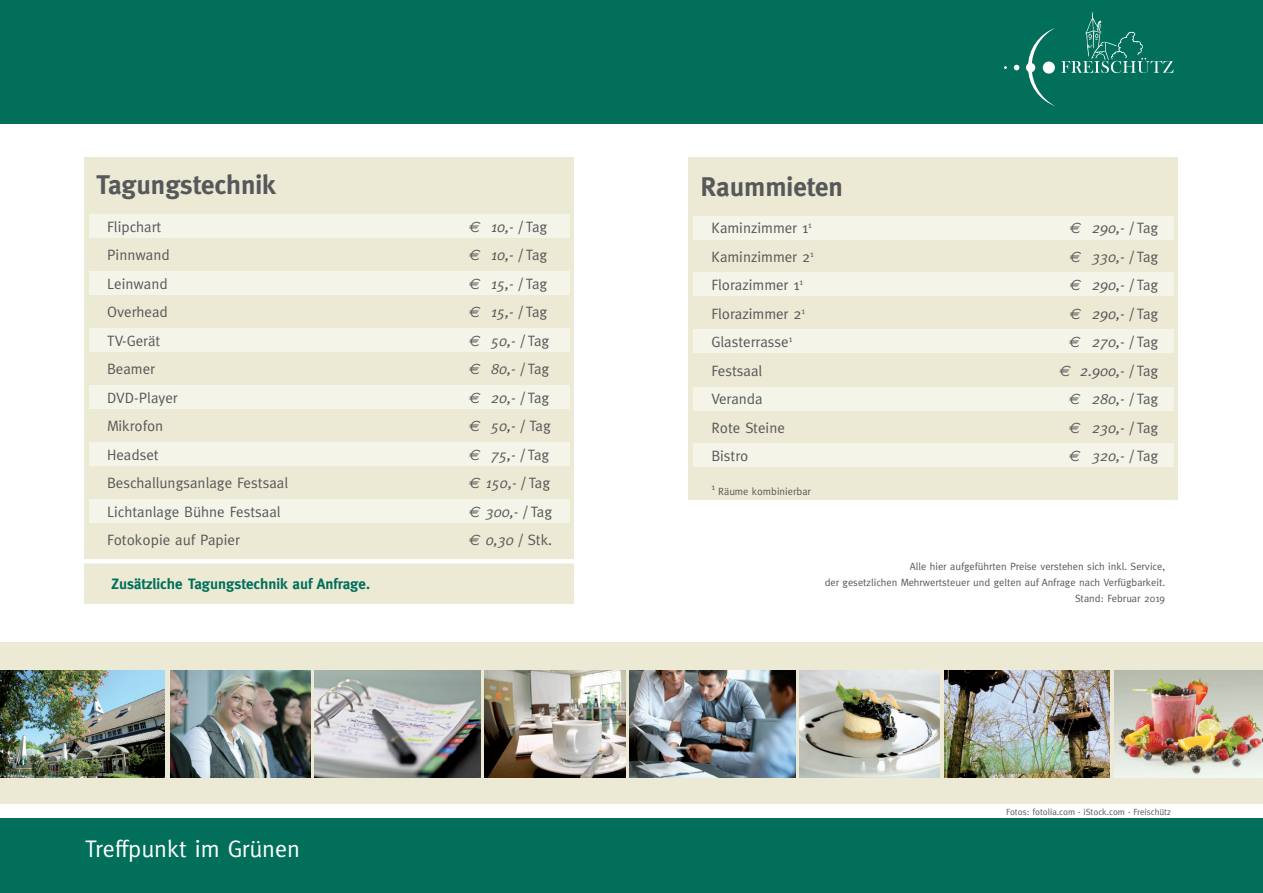
<style>
.page{position:relative;width:1263px;height:893px;background:#fff}
.page>*{position:absolute;margin:0;border:0;box-sizing:border-box;transform-origin:0 0}
.t1{font:700 27px "Meta";color:#57585a}
.t2{font:24px "Meta";color:#fff}
.t3{font:15px "Meta";color:#57585a}
.t4{font:italic 15px "Meta";color:#57585a}
.t5{font:700 15px "Meta";color:#016f5a}
.t6{font:10.5px/15.9px "Meta";color:#57585a;text-align:right}
.t7{font:9px "Meta";color:#57585a}
.t8{font:8.7px "Meta";color:#57585a}
.s1{font-family:"Euro Sans"}
.s2{font-style:normal}
.s3{font-family:"Euro Sans";font-style:italic}
.s4{font-style:italic}
</style>
<div class="page">
<div style="left:0;top:819px;width:1263px;height:74px;background:#016f5a"></div>
<div style="left:0;top:0;width:1263px;height:123px;background:#016f5a"></div>
<div style="left:0;top:642px;width:1263px;height:162px;background:#ecead4"></div>
<img style="left:0;top:671px;width:165px;height:106px">
<img style="left:170px;top:671px;width:140px;height:106px">
<img style="left:485px;top:671px;width:140px;height:106px">
<img style="left:315px;top:671px;width:165px;height:106px">
<img style="left:629px;top:671px;width:166px;height:106px">
<img style="left:1114px;top:671px;width:149px;height:106px">
<img style="left:799px;top:671px;width:141px;height:106px">
<img style="left:944px;top:671px;width:166px;height:106px">
<div style="left:85px;top:157px;width:489px;height:447px;background:#ecead4"></div>
<div style="left:89px;top:500px;width:480px;height:23px;background:#f5f4e9"></div>
<div style="left:89px;top:442px;width:480px;height:23px;background:#f5f4e9"></div>
<div style="left:89px;top:385px;width:480px;height:24px;background:#f5f4e9"></div>
<div style="left:89px;top:328px;width:480px;height:24px;background:#f5f4e9"></div>
<div style="left:89px;top:215px;width:480px;height:23px;background:#f5f4e9"></div>
<div style="left:89px;top:271px;width:480px;height:24px;background:#f5f4e9"></div>
<div style="left:75px;top:559px;width:507px;height:5px;background:#fff"></div>
<div style="left:689px;top:157px;width:489px;height:343px;background:#ecead4"></div>
<div style="left:693px;top:387px;width:481px;height:23px;background:#f5f4e9"></div>
<div style="left:693px;top:330px;width:481px;height:23px;background:#f5f4e9"></div>
<div style="left:693px;top:216px;width:481px;height:24px;background:#f5f4e9"></div>
<div style="left:693px;top:272px;width:481px;height:24px;background:#f5f4e9"></div>
<div style="left:693px;top:444px;width:481px;height:23px;background:#f5f4e9"></div>
<svg style="left:1028px;top:28px;width:27px;height:78px"></svg>
<div style="left:1043px;top:62px;width:12px;height:12px;background:#fff;border-radius:50%"></div>
<div style="left:1026px;top:63px;width:9px;height:9px;background:#fff;border-radius:50%"></div>
<svg style="left:1014px;top:65px;width:5px;height:5px"></svg>
<svg style="left:1061px;top:12px;width:112px;height:61px"></svg>
<h1 class="t1" style="left:97px;top:169px;width:181px">Tagungstechnik</h1>
<p class="t3" style="left:107px;top:218px;width:56px">Flipchart</p>
<p class="t4" style="left:469px;top:218px;width:80px"><span class="s1">€</span> 10,- <span class="s2">/ Tag</span></p>
<p class="t3" style="left:107px;top:246px;width:64px">Pinnwand</p>
<p class="t4" style="left:469px;top:246px;width:80px"><span class="s1">€</span> 10,- <span class="s2">/ Tag</span></p>
<p class="t3" style="left:107px;top:275px;width:62px">Leinwand</p>
<p class="t4" style="left:469px;top:275px;width:80px"><span class="s1">€</span> 15,- <span class="s2">/ Tag</span></p>
<p class="t3" style="left:107px;top:303px;width:62px">Overhead</p>
<p class="t4" style="left:469px;top:303px;width:80px"><span class="s1">€</span> 15,- <span class="s2">/ Tag</span></p>
<p class="t3" style="left:107px;top:332px;width:55px">TV-Gerät</p>
<p class="t4" style="left:469px;top:332px;width:82px"><span class="s1">€</span> 50,- <span class="s2">/ Tag</span></p>
<p class="t3" style="left:107px;top:360px;width:49px">Beamer</p>
<p class="t4" style="left:469px;top:360px;width:82px"><span class="s1">€</span> 80,- <span class="s2">/ Tag</span></p>
<p class="t3" style="left:107px;top:389px;width:72px">DVD-Player</p>
<p class="t4" style="left:469px;top:389px;width:82px"><span class="s1">€</span> 20,- <span class="s2">/ Tag</span></p>
<p class="t3" style="left:107px;top:417px;width:58px">Mikrofon</p>
<p class="t4" style="left:469px;top:417px;width:84px"><span class="s1">€</span> 50,- <span class="s2">/ Tag</span></p>
<p class="t3" style="left:107px;top:446px;width:53px">Headset</p>
<p class="t4" style="left:469px;top:446px;width:82px"><span class="s1">€</span> 75,- <span class="s2">/ Tag</span></p>
<p class="t3" style="left:107px;top:474px;width:182px">Beschallungsanlage Festsaal</p>
<p class="t4" style="left:469px;top:474px;width:83px"><span class="s1">€</span> 150,- <span class="s2">/ Tag</span></p>
<p class="t3" style="left:107px;top:503px;width:175px">Lichtanlage Bühne Festsaal</p>
<p class="t4" style="left:469px;top:503px;width:85px"><span class="s1">€</span> 300,- <span class="s2">/ Tag</span></p>
<p class="t3" style="left:107px;top:531px;width:134px">Fotokopie auf Papier</p>
<p class="t3" style="left:469px;top:531px;width:85px"><span class="s3">€</span> <span class="s4">0,30</span> / Stk.</p>
<p class="t5" style="left:112px;top:575px;width:260px">Zusätzliche Tagungstechnik auf Anfrage.</p>
<h2 class="t2" style="left:85px;top:834px;width:216px">Treffpunkt im Grünen</h2>
<h1 class="t1" style="left:701px;top:171px;width:144px">Raummieten</h1>
<p class="t3" style="left:711px;top:219px;width:102px">Kaminzimmer 1<sup>1</sup></p>
<p class="t4" style="left:1069px;top:219px;width:91px"><span class="s1">€</span> 290,- <span class="s2">/ Tag</span></p>
<p class="t3" style="left:711px;top:248px;width:104px">Kaminzimmer 2<sup>1</sup></p>
<p class="t4" style="left:1069px;top:248px;width:91px"><span class="s1">€</span> 330,- <span class="s2">/ Tag</span></p>
<p class="t3" style="left:711px;top:276px;width:93px">Florazimmer 1<sup>1</sup></p>
<p class="t4" style="left:1069px;top:276px;width:91px"><span class="s1">€</span> 290,- <span class="s2">/ Tag</span></p>
<p class="t3" style="left:711px;top:305px;width:95px">Florazimmer 2<sup>1</sup></p>
<p class="t4" style="left:1069px;top:305px;width:91px"><span class="s1">€</span> 290,- <span class="s2">/ Tag</span></p>
<p class="t3" style="left:711px;top:333px;width:82px">Glasterrasse<sup>1</sup></p>
<p class="t4" style="left:1069px;top:333px;width:91px"><span class="s1">€</span> 270,- <span class="s2">/ Tag</span></p>
<p class="t3" style="left:711px;top:362px;width:52px">Festsaal</p>
<p class="t4" style="left:1059px;top:362px;width:101px"><span class="s1">€</span> 2.900,- <span class="s2">/ Tag</span></p>
<p class="t3" style="left:711px;top:390px;width:53px">Veranda</p>
<p class="t4" style="left:1068px;top:390px;width:91px"><span class="s1">€</span> 280,- <span class="s2">/ Tag</span></p>
<p class="t3" style="left:711px;top:419px;width:75px">Rote Steine</p>
<p class="t4" style="left:1068px;top:419px;width:91px"><span class="s1">€</span> 230,- <span class="s2">/ Tag</span></p>
<p class="t3" style="left:711px;top:447px;width:38px">Bistro</p>
<p class="t4" style="left:1068px;top:447px;width:91px"><span class="s1">€</span> 320,- <span class="s2">/ Tag</span></p>
<p class="t8" style="left:712px;top:481px;width:5px">1</p>
<p class="t6" style="left:718px;top:483px;width:94px">Räume kombinierbar</p>
<p class="t6" style="left:825px;top:558px;width:342px">Alle hier aufgeführten Preise verstehen sich inkl. Service,<br>der gesetzlichen Mehrwertsteuer und gelten auf Anfrage nach Verfügbarkeit.<br>Stand: Februar 2019</p>
<p class="t7" style="left:1006px;top:807px;width:166px">Fotos: fotolia.com · iStock.com · Freischütz</p>
</div>
